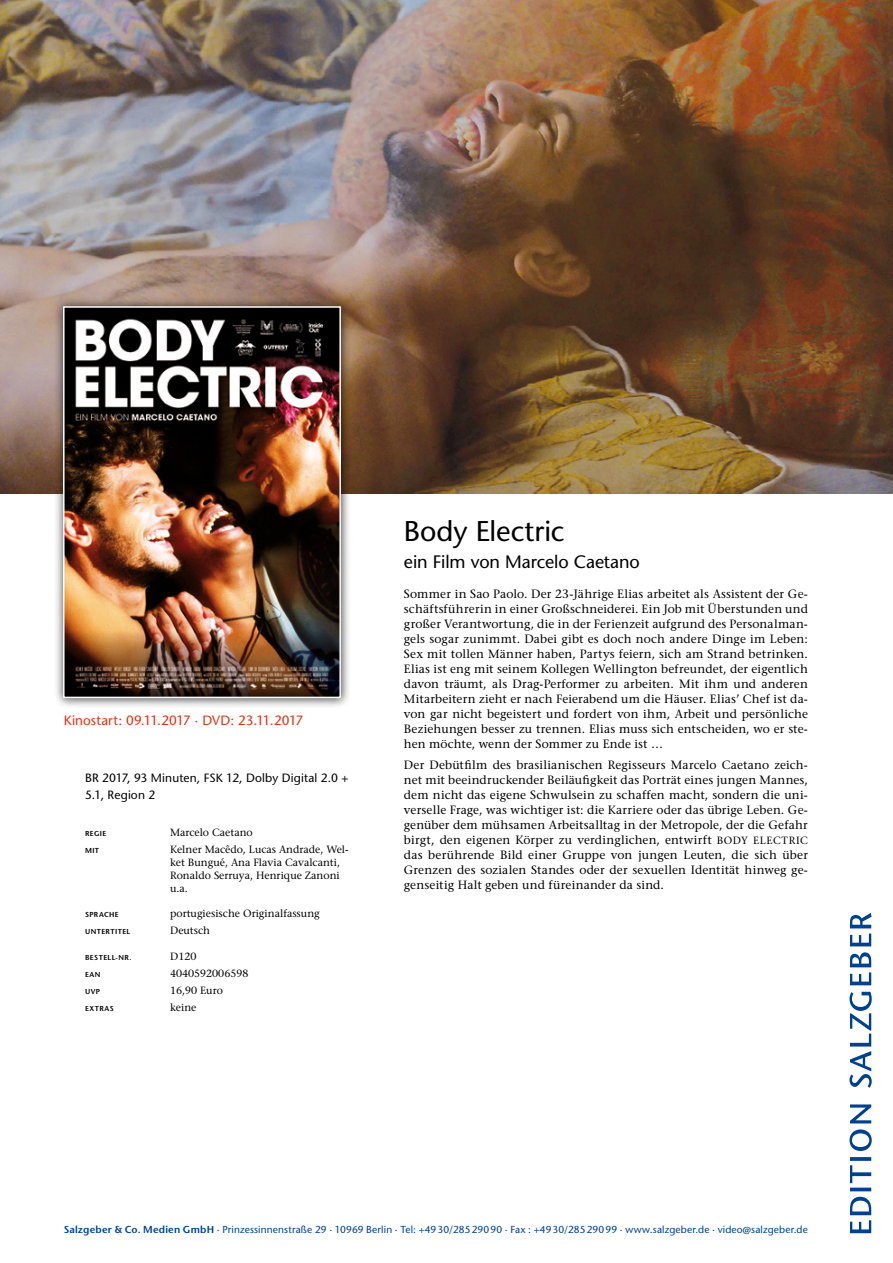
<style>
.page{position:relative;width:893px;height:1263px;background:#fff}
.page>*{position:absolute;margin:0;border:0;box-sizing:border-box;transform-origin:0 0}
.t1{font:28.5px "Stone Sans";letter-spacing:-.005em;color:#000}
.t2{font:18px "Stone Sans";letter-spacing:-.005em;color:#000}
.t3{font:13.5px "Stone Sans";color:#dc3417}
.t4{font:500 12px/15px "Stone Serif Std";letter-spacing:.01em;color:#000;text-align:justify}
.t5{font:12px/17px "Stone Sans";letter-spacing:.01em;color:#000}
.t6{font:500 10.5px/12.8px "Stone Serif Std";color:#000}
.t7{font:10.2px "Stone Sans";letter-spacing:.015em;color:#00418f}
.t8{font:600 7.2px "Stone Sans";letter-spacing:.055em;color:#000}
.s1{font-size:10.5px}
.s2{font-weight:600}
</style>
<div class="page">
<img style="left:0;top:0;width:893px;height:493px">
<div style="left:53px;top:296px;width:298px;height:412px;background:#000;opacity:.75"></div>
<img style="left:66px;top:309px;width:272px;height:386px">
<div style="left:63px;top:306px;width:278px;height:392px;border:2px solid #fff"></div>
<svg style="left:849px;top:913px;width:23px;height:320px"></svg>
<p class="t3" style="left:64px;top:712px;width:241px">Kinostart: 09.11.2017 · DVD: 23.11.2017</p>
<p class="t5" style="left:85px;top:770px;width:265px">BR 2017, 93 Minuten, FSK 12, Dolby Digital 2.0 +<br>5.1, Region 2</p>
<p class="t8" style="left:85px;top:829px;width:23px">REGIE</p>
<p class="t6" style="left:170px;top:826px;width:84px">Marcelo Caetano</p>
<p class="t8" style="left:85px;top:846px;width:16px">MIT</p>
<p class="t6" style="left:170px;top:843px;width:180px">Kelner Macêdo, Lucas Andrade, Wel&shy;ket Bungué, Ana Flavia Cavalcanti,<br>Ronaldo Serruya, Henrique Zanoni u.a.</p>
<p class="t8" style="left:85px;top:910px;width:35px">SPRACHE</p>
<p class="t6" style="left:170px;top:907px;width:151px">portugiesische Originalfassung</p>
<p class="t8" style="left:85px;top:927px;width:47px">UNTERTITEL</p>
<p class="t6" style="left:170px;top:924px;width:42px">Deutsch</p>
<p class="t8" style="left:85px;top:953px;width:48px">BESTELL-NR.</p>
<p class="t6" style="left:170px;top:950px;width:28px">D120</p>
<p class="t8" style="left:85px;top:970px;width:17px">EAN</p>
<p class="t6" style="left:170px;top:967px;width:80px">4040592006598</p>
<p class="t8" style="left:85px;top:987px;width:17px">UVP</p>
<p class="t6" style="left:170px;top:984px;width:54px">16,90 Euro</p>
<p class="t8" style="left:85px;top:1004px;width:30px">EXTRAS</p>
<p class="t6" style="left:170px;top:1001px;width:28px">keine</p>
<h1 class="t1" style="left:404px;top:514px;width:162px">Body Electric</h1>
<h2 class="t2" style="left:404px;top:551px;width:237px">ein Film von Marcelo Caetano</h2>
<p class="t4" style="left:404px;top:586px;width:405px">Sommer in Sao Paolo. Der 23-Jährige Elias arbeitet als Assistent der Ge&shy;schäftsführerin in einer Großschneiderei. Ein Job mit Überstunden und großer Verantwortung, die in der Ferienzeit aufgrund des Personalman&shy;gels sogar zunimmt. Dabei gibt es doch noch andere Dinge im Leben:<br>Sex mit tollen Männer haben, Partys feiern, sich am Strand betrinken.<br>Elias ist eng mit seinem Kollegen Wellington befreundet, der eigentlich davon träumt, als Drag-Performer zu arbeiten. Mit ihm und anderen Mitarbeitern zieht er nach Feierabend um die Häuser. Elias’ Chef ist da&shy;von gar nicht begeistert und fordert von ihm, Arbeit und persönliche Beziehungen besser zu trennen. Elias muss sich entscheiden, wo er ste&shy;hen möchte, wenn der Sommer zu Ende ist …</p>
<p class="t4" style="left:404px;top:757px;width:405px">Der Debütfilm des brasilianischen Regisseurs Marcelo Caetano zeich&shy;net mit beeindruckender Beiläufigkeit das Porträt eines jungen Mannes, dem nicht das eigene Schwulsein zu schaffen macht, sondern die uni&shy;verselle Frage, was wichtiger ist: die Karriere oder das übrige Leben. Ge&shy;genüber dem mühsamen Arbeitsalltag in der Metropole, der die Gefahr birgt, den eigenen Körper zu verdinglichen, entwirft <span class="s1">BODY ELECTRIC </span>das berührende Bild einer Gruppe von jungen Leuten, die sich über Grenzen des sozialen Standes oder der sexuellen Identität hinweg ge&shy;genseitig Halt geben und füreinander da sind.</p>
<p class="t7" style="left:64px;top:1223px;width:746px"><span class="s2">Salzgeber &amp; Co. Medien GmbH</span> · Prinzessinnenstraße 29 · 10969 Berlin · Tel: +4930/28529090 · Fax : +4930/28529099 · www.salzgeber.de · video@salzgeber.de</p>
</div>
